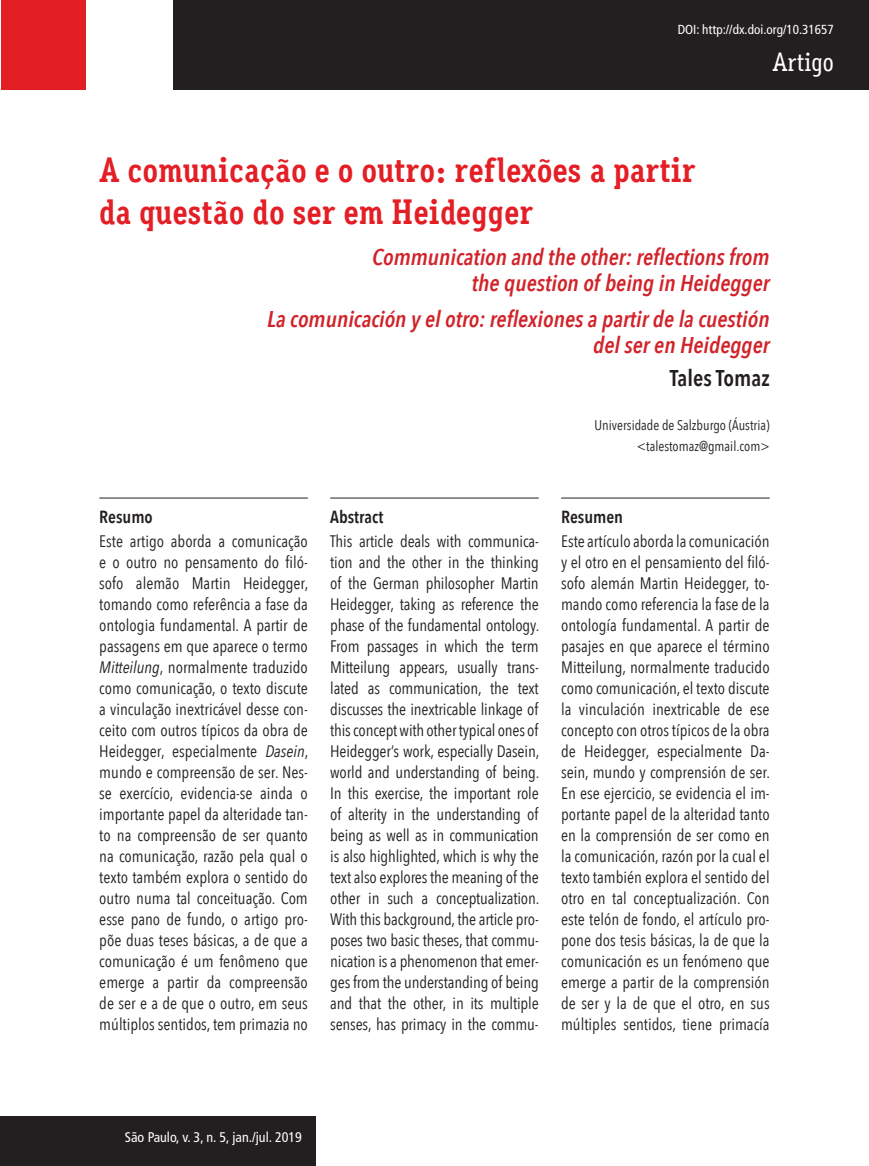
<style>
.page{position:relative;width:869px;height:1166px;background:#fff}
.page>*{position:absolute;margin:0;border:0;box-sizing:border-box;transform-origin:0 0}
.t1{font:700 35px/42px "Aaux Office";color:#e41e25}
.t2{font:500 26.25px "Aaux Office";color:#fff}
.t3{font:italic 600 22.75px/26.2px "Avenir Next Condensed";color:#d1232a;text-align:right}
.t4{font:600 22.75px "Avenir Next Condensed";color:#231f20}
.t5{font:600 17.5px "Avenir Next Condensed";color:#231f20}
.t6{font:16.62px/21px "Avenir Next Condensed";color:#231f20;text-align:justify}
.t7{font:14px/21.7px "Avenir Next Condensed";color:#231f20;text-align:right}
.t8{font:condensed 14px "Frutiger LT Std";color:#fff}
.t9{font:condensed 13.12px "Frutiger LT Std";color:#fff}
.s1{font-style:italic}
</style>
<div class="page">
<div style="left:173px;top:0;width:695px;height:89px;background:#231f20"></div>
<div style="left:1px;top:0;width:84px;height:90px;background:#e41e25"></div>
<div style="left:1px;top:1116px;width:314px;height:50px;background:#231f20"></div>
<hr style="left:99px;top:497px;width:209px;height:1px;background:#231f20">
<hr style="left:330px;top:497px;width:208px;height:1px;background:#231f20">
<hr style="left:561px;top:497px;width:208px;height:1px;background:#231f20">
<p class="t9" style="left:677px;top:22px;width:157px">DOI: http://dx.doi.org/10.31657</p>
<h2 class="t2" style="left:772px;top:47px;width:63px">Artigo</h2>
<h1 class="t1" style="left:99px;top:148px;width:597px">A comunicação e o outro: reflexões a partir da questão do ser em Heidegger</h1>
<h3 class="t3" style="left:372px;top:244px;width:399px">Communication and the other: reflections from the question of being in Heidegger</h3>
<h3 class="t3" style="left:267px;top:306px;width:504px">La comunicación y el otro: reflexiones a partir de la cuestión del ser en Heidegger</h3>
<h3 class="t4" style="left:669px;top:364px;width:101px">Tales Tomaz</h3>
<p class="t7" style="left:594px;top:414px;width:176px">Universidade de Salzburgo (Áustria) &lt;talestomaz@gmail.com&gt;</p>
<p class="t5" style="left:99px;top:506px;width:55px">Resumo</p>
<p class="t6" style="left:99px;top:530px;width:210px">Este artigo aborda a comunicação e o outro no pensamento do filó&shy;sofo alemão Martin Heidegger, tomando como referência a fase da ontologia fundamental. A partir de passagens em que aparece o termo <span class="s1">Mitteilung</span>, normalmente traduzido como comunicação, o texto discute a vinculação inextricável desse con&shy;ceito com outros típicos da obra de Heidegger, especialmente <span class="s1">Dasein</span>, mundo e compreensão de ser. Nes&shy;se exercício, evidencia-se ainda o importante papel da alteridade tan&shy;to na compreensão de ser quanto na comunicação, razão pela qual o texto também explora o sentido do outro numa tal conceituação. Com esse pano de fundo, o artigo pro&shy;põe duas teses básicas, a de que a comunicação é um fenômeno que emerge a partir da compreensão de ser e a de que o outro, em seus múltiplos sentidos, tem primazia no</p>
<p class="t5" style="left:330px;top:506px;width:55px">Abstract</p>
<p class="t6" style="left:330px;top:530px;width:210px">This article deals with communica&shy;tion and the other in the thinking of the German philosopher Martin Heidegger, taking as reference the phase of the fundamental ontology.<br>From passages in which the term Mitteilung appears, usually trans&shy;lated as communication, the text discusses the inextricable linkage of this concept with other typical ones of Heidegger’s work, especially Dasein, world and understanding of being.<br>In this exercise, the important role of alterity in the understanding of being as well as in communication is also highlighted, which is why the text also explores the meaning of the other in such a conceptualization.<br>With this background, the article pro&shy;poses two basic theses, that commu&shy;nication is a phenomenon that emer&shy;ges from the understanding of being and that the other, in its multiple senses, has primacy in the commu-</p>
<p class="t5" style="left:561px;top:506px;width:63px">Resumen</p>
<p class="t6" style="left:561px;top:530px;width:210px">Este artículo aborda la comunicación y el otro en el pensamiento del filó&shy;sofo alemán Martin Heidegger, to&shy;mando como referencia la fase de la ontología fundamental. A partir de pasajes en que aparece el término Mitteilung, normalmente traducido como comunicación, el texto discute la vinculación inextricable de ese concepto con otros típicos de la obra de Heidegger, especialmente Da&shy;sein, mundo y comprensión de ser.<br>En ese ejercicio, se evidencia el im&shy;portante papel de la alteridad tanto en la comprensión de ser como en la comunicación, razón por la cual el texto también explora el sentido del otro en tal conceptualización. Con este telón de fondo, el artículo pro&shy;pone dos tesis básicas, la de que la comunicación es un fenómeno que emerge a partir de la comprensión de ser y la de que el otro, en sus múltiples sentidos, tiene primacía</p>
<p class="t8" style="left:125px;top:1129px;width:178px">São Paulo, v. 3, n. 5, jan./jul. 2019</p>
</div>
